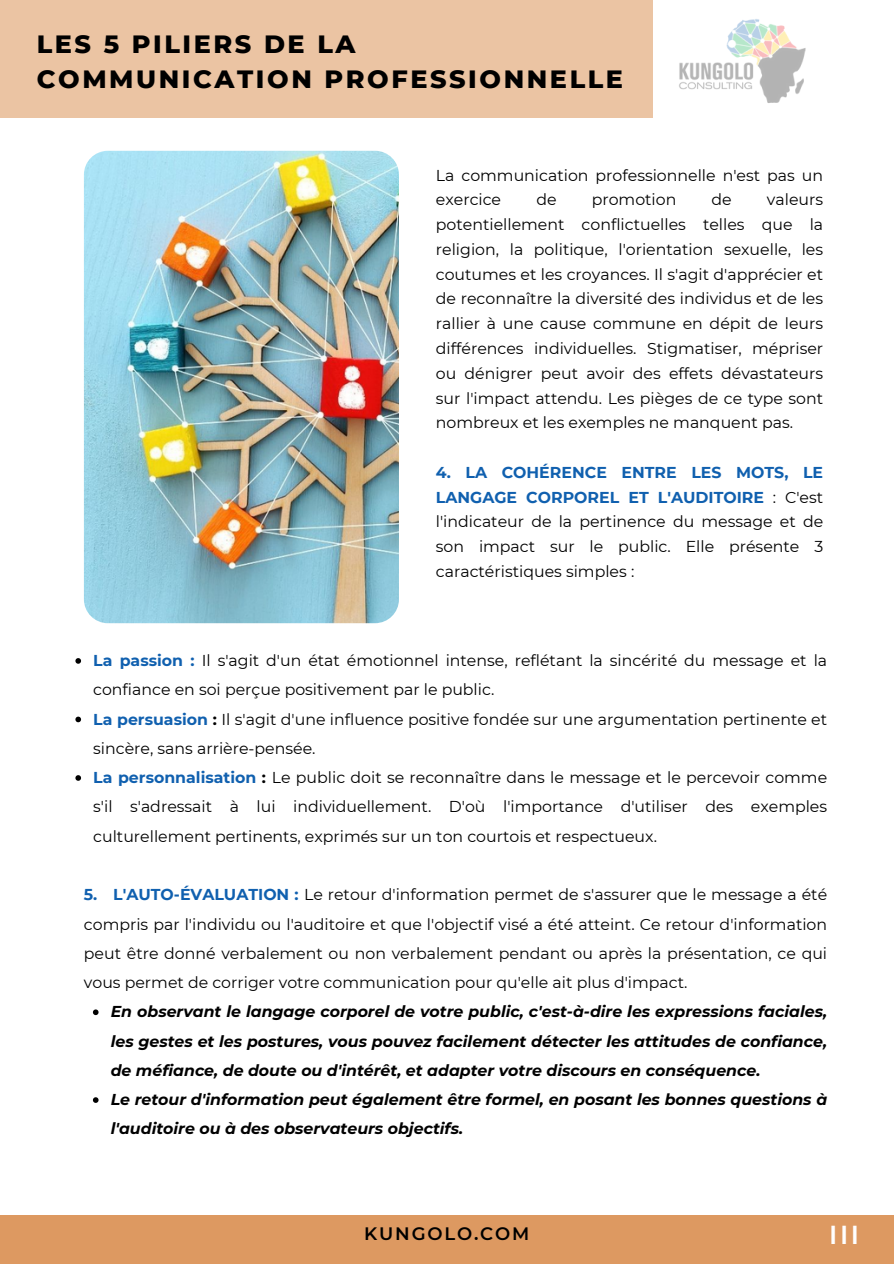
<style>
.page{position:relative;width:894px;height:1264px;background:#fff}
.page>*{position:absolute;margin:0;border:0;box-sizing:border-box;transform-origin:0 0}
.t1{font:600 25.95px "Montserrat";color:#fff}
.t2{font:800 25.5px/34.8px "Montserrat";letter-spacing:.1em;color:#000}
.t3{font:600 18px "Montserrat";letter-spacing:.1em;color:#000}
.t4{font:15.75px/24.8px "Montserrat";color:#000;text-align:justify}
.t5{font:italic 700 15.75px/29.2px "Montserrat";color:#000;text-align:justify}
.s1{font-weight:700;color:#1060af}
.s2{font-weight:700}
</style>
<div class="page">
<div style="left:0;top:0;width:652px;height:118px;background:#ebc4a3"></div>
<div style="left:0;top:1214px;width:893px;height:49px;background:#dd9961"></div>
<img style="left:84px;top:151px;width:315px;height:472px;border-radius:24px">
<img style="left:679px;top:19px;width:127px;height:84px">
<svg style="left:75px;top:658px;width:6px;height:5px"></svg>
<svg style="left:75px;top:716px;width:6px;height:6px"></svg>
<svg style="left:75px;top:775px;width:6px;height:5px"></svg>
<svg style="left:93px;top:1009px;width:5px;height:6px"></svg>
<svg style="left:93px;top:1097px;width:5px;height:5px"></svg>
<p class="t2" style="left:37px;top:26px;width:587px">LES 5 PILIERS DE LA<br>COMMUNICATION PROFESSIONNELLE</p>
<p class="t4" style="left:436px;top:163px;width:389px">La communication professionnelle n'est pas un exercice</p>
<p class="t4" style="left:436px;top:187px;width:389px;text-indent:331px">valeurs potentiellement conflictuelles telles que la religion, la politique, l'orientation sexuelle, les coutumes et les croyances. Il s'agit d'apprécier et de reconnaître la diversité des individus et de les rallier à une cause commune en dépit de leurs différences individuelles. Stigmatiser, mépriser ou dénigrer peut avoir des effets dévastateurs sur l'impact attendu. Les pièges de ce type sont nombreux et les exemples ne manquent pas.</p>
<p class="t4" style="left:436px;top:460px;width:389px"><span class="s1">4. LA COHÉRENCE ENTRE LES MOTS, LE LANGAGE CORPOREL ET L'AUDITOIRE</span> : C'est l'indicateur de la pertinence du message et de son impact sur le public. Elle présente 3 caractéristiques simples :</p>
<p class="t4" style="left:536px;top:187px;width:22px">de</p>
<p class="t4" style="left:591px;top:187px;width:86px">promotion</p>
<p class="t4" style="left:711px;top:187px;width:22px">de</p>
<p class="t4" style="left:93px;top:645px;width:735px;line-height:29.2px"><span class="s1">La passion :</span> Il s'agit d'un état émotionnel intense, reflétant la sincérité du message et la confiance en soi perçue positivement par le public.</p>
<p class="t4" style="left:93px;top:704px;width:735px;line-height:29.2px"><span class="s1">La persuasion</span> <span class="s2">:</span> Il s'agit d'une influence positive fondée sur une argumentation pertinente et sincère, sans arrière-pensée.</p>
<p class="t4" style="left:93px;top:762px;width:735px;line-height:29.2px"><span class="s1">La personnalisation</span> <span class="s2">:</span> Le public doit se reconnaître dans le message et le percevoir comme s'il s'adressait à lui individuellement. D'où l'importance d'utiliser des exemples culturellement pertinents, exprimés sur un ton courtois et respectueux.</p>
<p class="t4" style="left:84px;top:880px;width:744px;line-height:29.2px"><span class="s1">5. L'AUTO-ÉVALUATION :</span> Le retour d'information permet de s'assurer que le message a été compris par l'individu ou l'auditoire et que l'objectif visé a été atteint. Ce retour d'information peut être donné verbalement ou non verbalement pendant ou après la présentation, ce qui vous permet de corriger votre communication pour qu'elle ait plus d'impact.</p>
<p class="t5" style="left:111px;top:997px;width:717px">En observant le langage corporel de votre public, c'est-à-dire les expressions faciales, les gestes et les postures, vous pouvez facilement détecter les attitudes de confiance, de méfiance, de doute ou d'intérêt, et adapter votre discours en conséquence.</p>
<h2 class="t5" style="left:111px;top:1084px;width:717px">Le retour d'information peut également être formel, en posant les bonnes questions à l'auditoire ou à des observateurs objectifs.</h2>
<p class="t3" style="left:364px;top:1222px;width:166px">KUNGOLO.COM</p>
<p class="t1" style="left:828px;top:1219px;width:32px">III</p>
</div>
